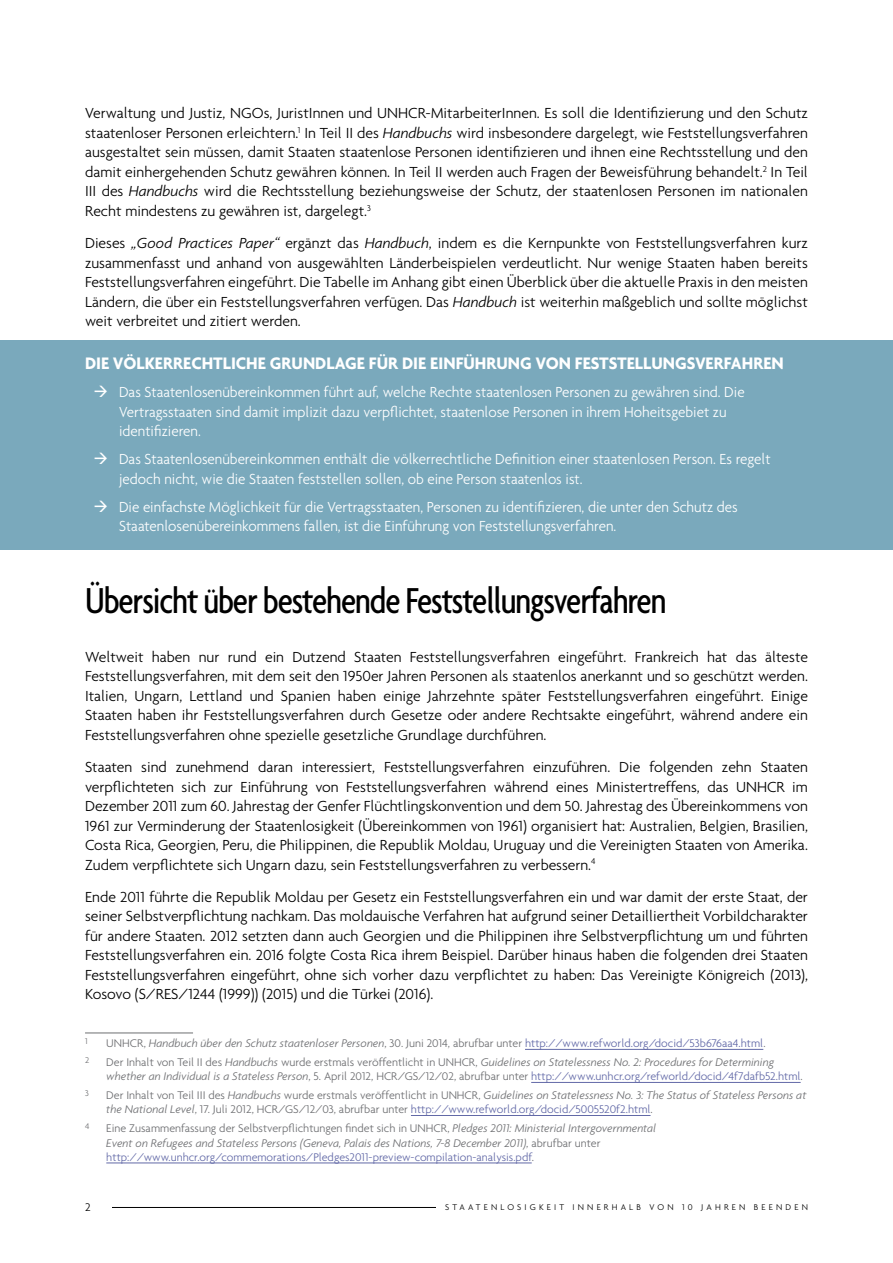
<style>
.page{position:relative;width:893px;height:1263px;background:#fff}
.page>*{position:absolute;margin:0;border:0;box-sizing:border-box;transform-origin:0 0}
.t1{font:500 condensed 39px "Agenda";letter-spacing:-.03em;color:#000;scale:.96 1}
.t2{font:700 18px "Agenda";color:#fff;scale:.96 1}
.t3{font:300 15.75px/19.5px "Agenda";color:#000;text-align:justify}
.t4{font:300 15.75px/19.5px "Agenda";color:#fff;scale:.96 1}
.t5{font:italic 300 12px/14.4px "Agenda";color:#6d6e71}
.t6{font:300 12px/14.4px "Agenda";color:#6d6e71}
.t7{font:300 12px "Agenda";color:#6269a7}
.t8{font:300 12px "Agenda";color:#000}
.t9{font:300 9px "Agenda";letter-spacing:.35em;color:#000}
.t10{font:300 9px "Agenda";color:#6d6e71}
.s1{font-style:italic}
.s2{color:#6d6e71}
.s3{font-style:italic;color:#6d6e71}
.s4{font-style:normal}
.s5{font-style:normal;color:#6269a7}
.s6{color:#6269a7}
</style>
<div class="page">
<hr style="left:111px;top:1207px;width:351px;height:1px;background:#000">
<div style="left:437px;top:1199px;width:371px;height:15px;background:#fff"></div>
<div style="left:0;top:340px;width:893px;height:209px;background:#7aa9bc"></div>
<hr style="left:85px;top:1032px;width:108px;height:1px;background:#6d6e71">
<hr style="left:525px;top:1049px;width:238px;height:1px;background:#6269a7">
<hr style="left:531px;top:1082px;width:270px;height:1px;background:#6269a7">
<hr style="left:411px;top:1115px;width:239px;height:1px;background:#6269a7">
<hr style="left:106px;top:1163px;width:426px;height:1px;background:#6269a7">
<p class="t3" style="left:85px;top:103px;width:724px">Verwaltung und Justiz, NGOs, JuristInnen und UNHCR-MitarbeiterInnen. Es soll die Identifizierung und den Schutz staatenloser Personen erleichtern.<sup>1</sup> In Teil II des <span class="s1">Handbuchs</span> wird insbesondere dargelegt, wie Feststellungsverfahren ausgestaltet sein müssen, damit Staaten staatenlose Personen identifizieren und ihnen eine Rechtsstellung und den damit einhergehenden Schutz gewähren können. In Teil II werden auch Fragen der Beweisführung behandelt.<sup>2</sup> In Teil III des <span class="s1">Handbuchs</span> wird die Rechtsstellung beziehungsweise der Schutz, der staatenlosen Personen im nationalen Recht mindestens zu gewähren ist, dargelegt.<sup>3</sup></p>
<p class="t3" style="left:85px;top:233px;width:724px">Dieses <span class="s1">„Good Practices Paper“</span> ergänzt das <span class="s1">Handbuch</span>, indem es die Kernpunkte von Feststellungsverfahren kurz zusammenfasst und anhand von ausgewählten Länderbeispielen verdeutlicht. Nur wenige Staaten haben bereits Feststellungsverfahren eingeführt. Die Tabelle im Anhang gibt einen Überblick über die aktuelle Praxis in den meisten Ländern, die über ein Feststellungsverfahren verfügen. Das <span class="s1">Handbuch</span> ist weiterhin maßgeblich und sollte möglichst weit verbreitet und zitiert werden.</p>
<p class="t2" style="left:85px;top:352px;width:729px">DIE VÖLKERRECHTLICHE GRUNDLAGE FÜR DIE EINFÜHRUNG VON FESTSTELLUNGSVERFAHREN</p>
<p class="t4" style="left:119px;top:382px;width:653px;text-indent:-26px">→ Das Staatenlosenübereinkommen führt auf, welche Rechte staatenlosen Personen zu gewähren sind. Die<br>Vertragsstaaten sind damit implizit dazu verpflichtet, staatenlose Personen in ihrem Hoheitsgebiet zu identifizieren.</p>
<p class="t4" style="left:119px;top:449px;width:680px;text-indent:-26px">→ Das Staatenlosenübereinkommen enthält die völkerrechtliche Definition einer staatenlosen Person. Es regelt jedoch nicht, wie die Staaten feststellen sollen, ob eine Person staatenlos ist.</p>
<p class="t4" style="left:119px;top:496px;width:646px;text-indent:-26px">→ Die einfachste Möglichkeit für die Vertragsstaaten, Personen zu identifizieren, die unter den Schutz des<br>Staatenlosenübereinkommens fallen, ist die Einführung von Feststellungsverfahren.</p>
<h1 class="t1" style="left:85px;top:577px;width:607px">Übersicht über bestehende Feststellungsverfahren</h1>
<p class="t3" style="left:85px;top:647px;width:724px">Weltweit haben nur rund ein Dutzend Staaten Feststellungsverfahren eingeführt. Frankreich hat das älteste Feststellungsverfahren, mit dem seit den 1950er Jahren Personen als staatenlos anerkannt und so geschützt werden.<br>Italien, Ungarn, Lettland und Spanien haben einige Jahrzehnte später Feststellungsverfahren eingeführt. Einige Staaten haben ihr Feststellungsverfahren durch Gesetze oder andere Rechtsakte eingeführt, während andere ein Feststellungsverfahren ohne spezielle gesetzliche Grundlage durchführen.</p>
<p class="t3" style="left:85px;top:757px;width:724px">Staaten sind zunehmend daran interessiert, Feststellungsverfahren einzuführen. Die folgenden zehn Staaten verpflichteten sich zur Einführung von Feststellungsverfahren während eines Ministertreffens, das UNHCR im Dezember 2011 zum 60. Jahrestag der Genfer Flüchtlingskonvention und dem 50. Jahrestag des Übereinkommens von 1961 zur Verminderung der Staatenlosigkeit (Übereinkommen von 1961) organisiert hat: Australien, Belgien, Brasilien, Costa Rica, Georgien, Peru, die Philippinen, die Republik Moldau, Uruguay und die Vereinigten Staaten von Amerika.<br>Zudem verpflichtete sich Ungarn dazu, sein Feststellungsverfahren zu verbessern.<sup>4</sup></p>
<p class="t3" style="left:85px;top:887px;width:724px">Ende 2011 führte die Republik Moldau per Gesetz ein Feststellungsverfahren ein und war damit der erste Staat, der seiner Selbstverpflichtung nachkam. Das moldauische Verfahren hat aufgrund seiner Detailliertheit Vorbildcharakter für andere Staaten. 2012 setzten dann auch Georgien und die Philippinen ihre Selbstverpflichtung um und führten Feststellungsverfahren ein. 2016 folgte Costa Rica ihrem Beispiel. Darüber hinaus haben die folgenden drei Staaten Feststellungsverfahren eingeführt, ohne sich vorher dazu verpflichtet zu haben: Das Vereinigte Königreich (2013), Kosovo (S/RES/1244 (1999)) (2015) und die Türkei (2016).</p>
<p class="t10" style="left:85px;top:1036px;width:4px">1</p>
<p class="t7" style="left:106px;top:1036px;width:661px"><span class="s2">UNHCR,</span> <span class="s3">Handbuch über den Schutz staatenloser Personen</span><span class="s2">, 30. Juni 2014, abrufbar unter</span> http://www.refworld.org/docid/53b676aa4.html<span class="s2">.</span></p>
<p class="t10" style="left:85px;top:1055px;width:6px">2</p>
<p class="t5" style="left:106px;top:1055px;width:698px"><span class="s4">Der Inhalt von Teil II des</span> Handbuchs <span class="s4">wurde erstmals veröffentlicht in UNHCR,</span> Guidelines on Statelessness No. 2: Procedures for Determining whether an Individual is a Stateless Person<span class="s4">, 5. April 2012, HCR/GS/12/02, abrufbar unter</span> <span class="s5">http://www.unhcr.org/refworld/docid/4f7dafb52.html</span><span class="s4">.</span></p>
<p class="t10" style="left:85px;top:1088px;width:5px">3</p>
<p class="t6" style="left:106px;top:1088px;width:702px">Der Inhalt von Teil III des <span class="s1">Handbuchs</span> wurde erstmals veröffentlicht in UNHCR, <span class="s1">Guidelines on Statelessness No. 3: The Status of Stateless Persons at the National Level</span>, 17. Juli 2012, HCR/GS/12/03, abrufbar unter <span class="s6">http://www.refworld.org/docid/5005520f2.html</span>.</p>
<p class="t10" style="left:85px;top:1121px;width:6px">4</p>
<p class="t5" style="left:106px;top:1121px;width:551px"><span class="s4">Eine Zusammenfassung der Selbstverpflichtungen findet sich in UNHCR,</span> Pledges 2011: Ministerial Intergovernmental<br>Event on Refugees and Stateless Persons (Geneva, Palais des Nations, 7-8 December 2011)<span class="s4">, abrufbar unter </span><span class="s5">http://www.unhcr.org/commemorations/Pledges2011-preview-compilation-analysis.pdf</span><span class="s4">.</span></p>
<p class="t8" style="left:85px;top:1200px;width:7px">2</p>
<p class="t9" style="left:445px;top:1202px;width:364px">STAATENLOSIGKEIT INNERHALB VON 10 JAHREN BEENDEN</p>
</div>
